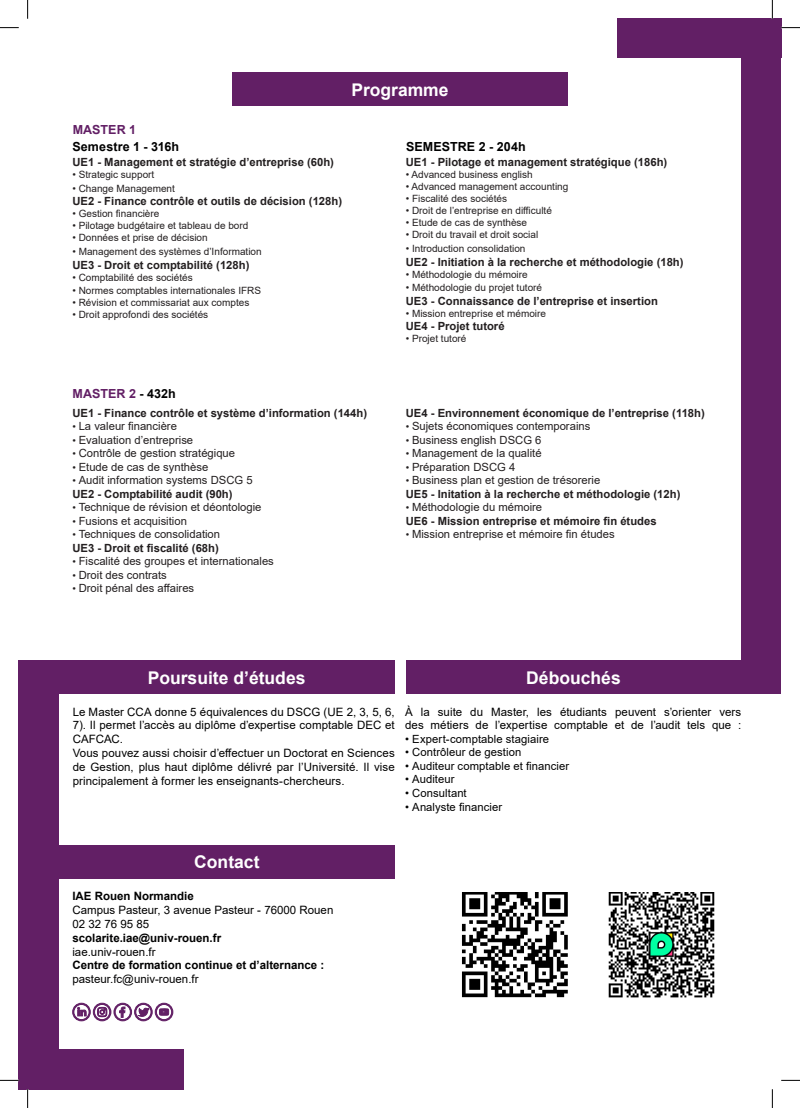
<style>
.page{position:relative;width:800px;height:1108px;background:#fff}
.page>*{position:absolute;margin:0;border:0;box-sizing:border-box;transform-origin:0 0}
.t1{font:700 17.5px "Arial";color:#fff}
.t2{font:700 12.5px "Arial";letter-spacing:.01em;color:#000001}
.t3{font:700 12.5px "Arial";letter-spacing:.005em;color:#621f65}
.t4{font:11.5px/13.8px "Arial";letter-spacing:.005em;color:#000001;text-align:justify}
.t5{font:700 11.5px/13.8px "Arial";color:#000001}
.t6{font:700 11.25px "Arial";color:#231f20}
.t7{font:11.25px "Arial";color:#231f20}
.t8{font:11.25px "Arial";letter-spacing:.005em;color:#000001}
.t9{font:10px "Arial";color:#231f20}
.s1{color:#000}
.s2{color:#000001}
.s3{font-size:10px}
.s4{font-weight:400}
</style>
<div class="page">
<img style="left:462px;top:892px;width:106px;height:105px">
<div style="left:741px;top:19px;width:40px;height:675px;background:#621f65"></div>
<div style="left:617px;top:19px;width:164px;height:39px;background:#621f65"></div>
<div style="left:19px;top:1049px;width:165px;height:40px;background:#621f65"></div>
<div style="left:19px;top:660px;width:40px;height:429px;background:#621f65"></div>
<div style="left:59px;top:845px;width:335px;height:33px;background:#621f65"></div>
<div style="left:405px;top:660px;width:336px;height:34px;background:#621f65"></div>
<div style="left:58px;top:660px;width:336px;height:34px;background:#621f65"></div>
<img style="left:608px;top:892px;width:106px;height:105px">
<div style="left:232px;top:73px;width:335px;height:33px;background:#621f65"></div>
<svg style="left:72px;top:1002px;width:101px;height:19px"></svg>
<svg style="left:0;top:27px;width:19px;height:1px"></svg>
<svg style="left:781px;top:27px;width:18px;height:1px"></svg>
<svg style="left:0;top:1079px;width:19px;height:2px"></svg>
<svg style="left:781px;top:1079px;width:18px;height:2px"></svg>
<svg style="left:27px;top:0;width:1px;height:19px"></svg>
<svg style="left:27px;top:1089px;width:1px;height:19px"></svg>
<svg style="left:771px;top:0;width:1px;height:19px"></svg>
<svg style="left:771px;top:1089px;width:1px;height:19px"></svg>
<p class="t3" style="left:73px;top:121px;width:65px">MASTER 1</p>
<p class="t2" style="left:72px;top:138px;width:108px">Semestre 1 - 316h</p>
<p class="t6" style="left:72px;top:155px;width:263px">UE1 - Management et stratégie d’entreprise (60h)</p>
<p class="t9" style="left:72px;top:168px;width:83px">• Strategic support</p>
<p class="t9" style="left:72px;top:182px;width:104px">• Change Management</p>
<p class="t6" style="left:72px;top:194px;width:271px">UE2 - Finance contrôle et outils de décision (128h)</p>
<p class="t9" style="left:72px;top:207px;width:88px">• Gestion financière</p>
<p class="t9" style="left:72px;top:219px;width:177px">• Pilotage budgétaire et tableau de bord</p>
<p class="t9" style="left:72px;top:231px;width:137px">• Données et prise de décision</p>
<p class="t9" style="left:72px;top:245px;width:191px">• Management des systèmes d’Information</p>
<p class="t6" style="left:72px;top:257px;width:178px">UE3 - Droit et comptabilité (128h)</p>
<p class="t9" style="left:72px;top:270px;width:122px">• Comptabilité des sociétés</p>
<p class="t9" style="left:72px;top:284px;width:190px">• Normes comptables internationales IFRS</p>
<p class="t9" style="left:72px;top:296px;width:178px">• Révision et commissariat aux comptes</p>
<p class="t9" style="left:72px;top:308px;width:137px">• Droit approfondi des sociétés</p>
<p class="t1" style="left:351px;top:77px;width:99px">Programme</p>
<p class="t2" style="left:406px;top:138px;width:121px">SEMESTRE 2 - 204h</p>
<p class="t6" style="left:405px;top:155px;width:263px">UE1 - Pilotage et management stratégique (186h)</p>
<p class="t9" style="left:405px;top:168px;width:128px">• Advanced business english</p>
<p class="t9" style="left:405px;top:180px;width:164px">• Advanced management accounting</p>
<p class="t9" style="left:405px;top:192px;width:103px">• Fiscalité des sociétés</p>
<p class="t9" style="left:405px;top:204px;width:148px">• Droit de l’entreprise en difficulté</p>
<p class="t9" style="left:405px;top:216px;width:123px">• Etude de cas de synthèse</p>
<p class="t9" style="left:405px;top:228px;width:134px">• Droit du travail et droit social</p>
<p class="t9" style="left:405px;top:242px;width:121px">• Introduction consolidation</p>
<p class="t6" style="left:405px;top:254px;width:279px">UE2 - Initiation à la recherche et méthodologie (18h)</p>
<p class="t9" style="left:405px;top:267px;width:123px">• Méthodologie du mémoire</p>
<p class="t9" style="left:405px;top:281px;width:138px">• Méthodologie du projet tutoré</p>
<p class="t6" style="left:405px;top:293px;width:253px">UE3 - Connaissance de l’entreprise et insertion</p>
<p class="t9" style="left:405px;top:306px;width:142px">• Mission entreprise et mémoire</p>
<p class="t6" style="left:405px;top:318px;width:100px">UE4 - Projet tutoré</p>
<p class="t9" style="left:405px;top:332px;width:62px">• Projet tutoré</p>
<p class="t3" style="left:72px;top:385px;width:105px">MASTER 2 <span class="s1">-</span> <span class="s2">432h</span></p>
<p class="t6" style="left:72px;top:405px;width:296px">UE1 - Finance contrôle et système d’information (144h)</p>
<p class="t7" style="left:72px;top:419px;width:106px"><span class="s3">•</span> La valeur financière</p>
<p class="t7" style="left:72px;top:432px;width:122px"><span class="s3">•</span> Evaluation d’entreprise</p>
<p class="t7" style="left:72px;top:446px;width:164px"><span class="s3">•</span> Contrôle de gestion stratégique</p>
<p class="t7" style="left:72px;top:459px;width:137px"><span class="s3">•</span> Etude de cas de synthèse</p>
<p class="t7" style="left:72px;top:473px;width:182px"><span class="s3">•</span> Audit information systems DSCG 5</p>
<p class="t6" style="left:72px;top:486px;width:162px">UE2 - Comptabilité audit (90h)</p>
<p class="t7" style="left:72px;top:500px;width:190px"><span class="s3">•</span> Technique de révision et déontologie</p>
<p class="t7" style="left:72px;top:513px;width:116px"><span class="s3">•</span> Fusions et acquisition</p>
<p class="t7" style="left:72px;top:527px;width:149px"><span class="s3">•</span> Techniques de consolidation</p>
<p class="t6" style="left:72px;top:540px;width:148px">UE3 - Droit et fiscalité (68h)</p>
<p class="t7" style="left:72px;top:554px;width:203px"><span class="s3">•</span> Fiscalité des groupes et internationales</p>
<p class="t7" style="left:72px;top:567px;width:96px"><span class="s3">•</span> Droit des contrats</p>
<p class="t7" style="left:72px;top:581px;width:123px"><span class="s3">•</span> Droit pénal des affaires</p>
<p class="t6" style="left:405px;top:405px;width:300px">UE4 - Environnement économique de l’entreprise (118h)</p>
<p class="t7" style="left:405px;top:419px;width:186px"><span class="s3">•</span> Sujets économiques contemporains</p>
<p class="t7" style="left:405px;top:432px;width:137px"><span class="s3">•</span> Business english DSCG 6</p>
<p class="t7" style="left:405px;top:446px;width:137px"><span class="s3">•</span> Management de la qualité</p>
<p class="t7" style="left:405px;top:459px;width:111px"><span class="s3">•</span> Préparation DSCG 4</p>
<p class="t7" style="left:405px;top:473px;width:196px"><span class="s3">•</span> Business plan et gestion de trésorerie</p>
<p class="t6" style="left:405px;top:486px;width:276px">UE5 - Initation à la recherche et méthodologie (12h)</p>
<p class="t7" style="left:405px;top:500px;width:138px"><span class="s3">•</span> Méthodologie du mémoire</p>
<p class="t6" style="left:405px;top:513px;width:252px">UE6 - Mission entreprise et mémoire fin études</p>
<p class="t7" style="left:405px;top:527px;width:210px"><span class="s3">•</span> Mission entreprise et mémoire fin études</p>
<p class="t1" style="left:148px;top:665px;width:159px">Poursuite d’études</p>
<p class="t4" style="left:73px;top:704px;width:323px">Le Master CCA donne 5 équivalences du DSCG (UE 2, 3, 5, 6, 7). Il permet l’accès au diplôme d’expertise comptable DEC et CAFCAC.</p>
<p class="t4" style="left:73px;top:746px;width:323px">Vous pouvez aussi choisir d’effectuer un Doctorat en Sciences de Gestion, plus haut diplôme délivré par l’Université. Il vise principalement à former les enseignants-chercheurs.</p>
<p class="t1" style="left:526px;top:665px;width:96px">Débouchés</p>
<p class="t4" style="left:405px;top:704px;width:337px">À la suite du Master, les étudiants peuvent s’orienter vers des métiers de l’expertise comptable et de l’audit tels que :</p>
<p class="t8" style="left:405px;top:731px;width:145px">• Expert-comptable stagiaire</p>
<p class="t8" style="left:405px;top:744px;width:118px">• Contrôleur de gestion</p>
<p class="t8" style="left:405px;top:758px;width:165px">• Auditeur comptable et financier</p>
<p class="t8" style="left:405px;top:771px;width:51px">• Auditeur</p>
<p class="t8" style="left:405px;top:785px;width:63px">• Consultant</p>
<p class="t8" style="left:405px;top:798px;width:98px">• Analyste financier</p>
<p class="t1" style="left:194px;top:849px;width:67px">Contact</p>
<p class="t5" style="left:72px;top:889px;width:123px">IAE Rouen Normandie</p>
<p class="t4" style="left:72px;top:903px;width:262px">Campus Pasteur, 3 avenue Pasteur - 76000 Rouen</p>
<p class="t4" style="left:72px;top:917px;width:78px">02 32 76 95 85</p>
<p class="t5" style="left:72px;top:931px;width:150px">scolarite.iae@univ-rouen.fr</p>
<p class="t4" style="left:72px;top:944px;width:85px">iae.univ-rouen.fr</p>
<p class="t5" style="left:72px;top:958px;width:253px">Centre de formation continue et d’alternance : <span class="s4">pasteur.fc@univ-rouen.fr</span></p>
</div>
